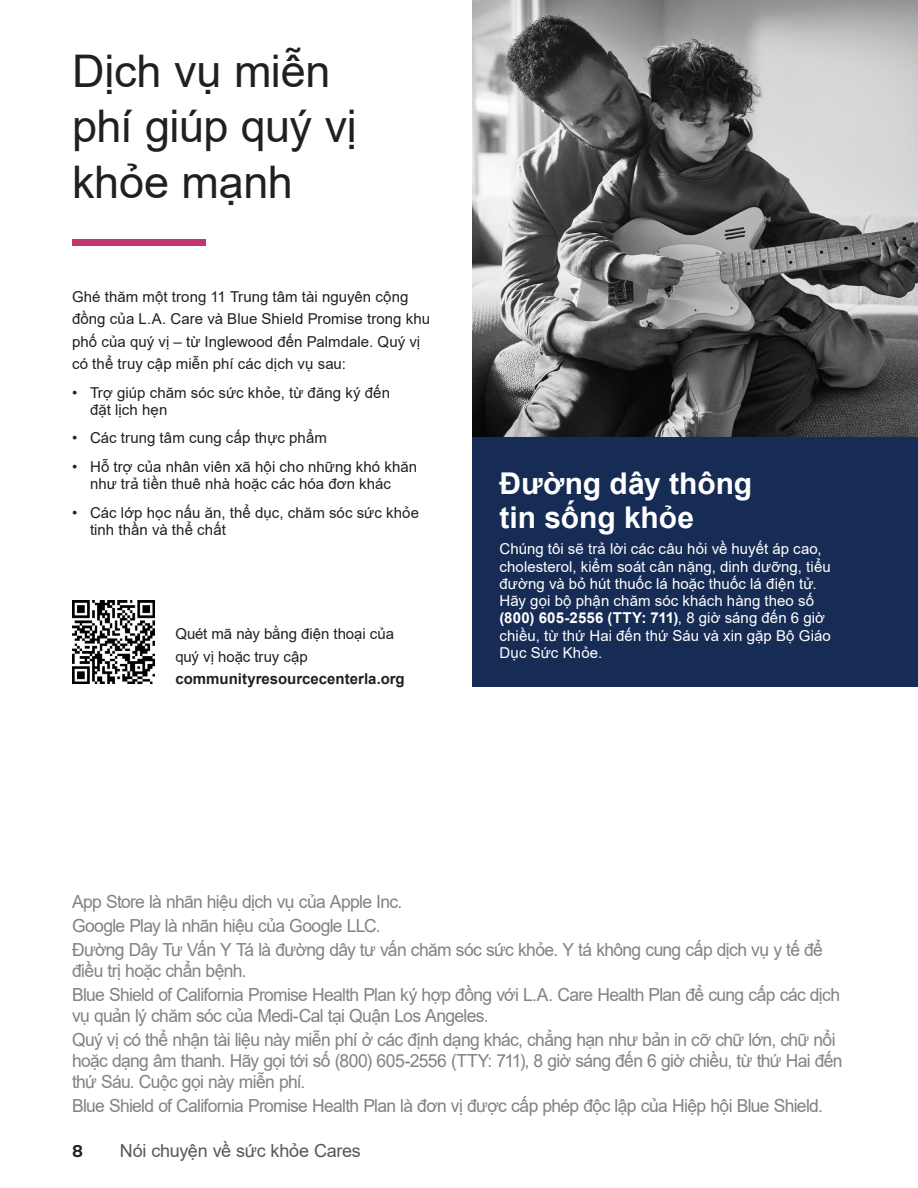
<style>
.page{position:relative;width:918px;height:1188px;background:#fff}
.page>*{position:absolute;margin:0;border:0;box-sizing:border-box;transform-origin:0 0}
.B_HEAD_36{font:45px/55.5px "Arial";letter-spacing:-.005em;color:#231f20}
.B_CTA_White__Hed{font:700 30px/34.5px "Arial";letter-spacing:-.005em;color:#fff}
.Disclaimer_Gothic_YE{font:18px/21px "Arial";letter-spacing:-.035em;color:#808285}
.t1{font:18px "Arial";letter-spacing:-.02em;color:#57585a}
.t2{font:18px "Fieldwork Geo Demibold";color:#231f20}
.B_BODY_12pt{font:15px/22.5px "Arial";letter-spacing:.005em;color:#231f20}
.B_CTA_White_Text{font:15px/17.2px "Arial";letter-spacing:.005em;color:#fff}
.MC_BODY_12pt{font:15px/22.5px "Arial";letter-spacing:-.005em;color:#231f20}
.s1{font-weight:700}
</style>
<div class="page">
<div style="left:472px;top:39px;width:446px;height:648px;background:#172c55"></div>
<div style="left:72px;top:239px;width:133px;height:7px;background:#c1376d"></div>
<img style="left:472px;top:0;width:446px;height:436px">
<img style="left:72px;top:600px;width:83px;height:83px">
<p class="B_HEAD_36" style="left:72px;top:43px;width:286px">Dịch vụ miễn phí giúp quý vị khỏe mạnh</p>
<p class="B_BODY_12pt" style="left:72px;top:285px;width:360px">Ghé thăm một trong 11 Trung tâm tài nguyên cộng đồng của L.A. Care và Blue Shield Promise trong khu phố của quý vị – từ Inglewood đến Palmdale. Quý vị có thể truy cập miễn phí các dịch vụ sau:</p>
<p class="B_BODY_12pt" style="left:90px;top:384px;width:302px;line-height:17.2px;text-indent:-18px">• Trợ giúp chăm sóc sức khỏe, từ đăng ký đến đặt lịch hẹn</p>
<p class="B_BODY_12pt" style="left:72px;top:427px;width:257px">• Các trung tâm cung cấp thực phẩm</p>
<p class="B_BODY_12pt" style="left:72px;top:458px;width:347px;line-height:17.2px;text-align:center">• Hỗ trợ của nhân viên xã hội cho những khó khăn như trả tiền thuê nhà hoặc các hóa đơn khác</p>
<p class="B_BODY_12pt" style="left:90px;top:504px;width:331px;line-height:17.2px;text-indent:-18px">• Các lớp học nấu ăn, thể dục, chăm sóc sức khỏe tinh thần và thể chất</p>
<p class="MC_BODY_12pt" style="left:175px;top:622px;width:231px">Quét mã này bằng điện thoại của quý vị hoặc truy cập <span class="s1">communityresourcecenterla.org</span></p>
<p class="B_CTA_White__Hed" style="left:500px;top:466px;width:254px">Đường dây thông tin sống khỏe</p>
<p class="B_CTA_White_Text" style="left:500px;top:540px;width:333px">Chúng tôi sẽ trả lời các câu hỏi về huyết áp cao, cholesterol, kiểm soát cân nặng, dinh dưỡng, tiểu đường và bỏ hút thuốc lá hoặc thuốc lá điện tử.<br>Hãy gọi bộ phận chăm sóc khách hàng theo số <span class="s1">(800) 605-2556 (TTY: 711)</span>, 8 giờ sáng đến 6 giờ chiều, từ thứ Hai đến thứ Sáu và xin gặp Bộ Giáo Dục Sức Khỏe.</p>
<p class="Disclaimer_Gothic_YE" style="left:72px;top:891px;width:332px">App Store là nhãn hiệu dịch vụ của Apple Inc.</p>
<p class="Disclaimer_Gothic_YE" style="left:72px;top:915px;width:310px">Google Play là nhãn hiệu của Google LLC.</p>
<p class="Disclaimer_Gothic_YE" style="left:72px;top:939px;width:752px">Đường Dây Tư Vấn Y Tá là đường dây tư vấn chăm sóc sức khỏe. Y tá không cung cấp dịch vụ y tế để điều trị hoặc chẩn bệnh.</p>
<p class="Disclaimer_Gothic_YE" style="left:72px;top:984px;width:770px">Blue Shield of California Promise Health Plan ký hợp đồng với L.A. Care Health Plan để cung cấp các dịch vụ quản lý chăm sóc của Medi-Cal tại Quận Los Angeles.</p>
<p class="Disclaimer_Gothic_YE" style="left:72px;top:1029px;width:772px">Quý vị có thể nhận tài liệu này miễn phí ở các định dạng khác, chẳng hạn như bản in cỡ chữ lớn, chữ nổi hoặc dạng âm thanh. Hãy gọi tới số (800) 605-2556 (TTY: 711), 8 giờ sáng đến 6 giờ chiều, từ thứ Hai đến thứ Sáu. Cuộc gọi này miễn phí.</p>
<p class="Disclaimer_Gothic_YE" style="left:72px;top:1095px;width:752px">Blue Shield of California Promise Health Plan là đơn vị được cấp phép độc lập của Hiệp hội Blue Shield.</p>
<p class="t2" style="left:72px;top:1136px;width:12px">8</p>
<p class="t1" style="left:120px;top:1138px;width:242px">Nói chuyện về sức khỏe Cares</p>
</div>
